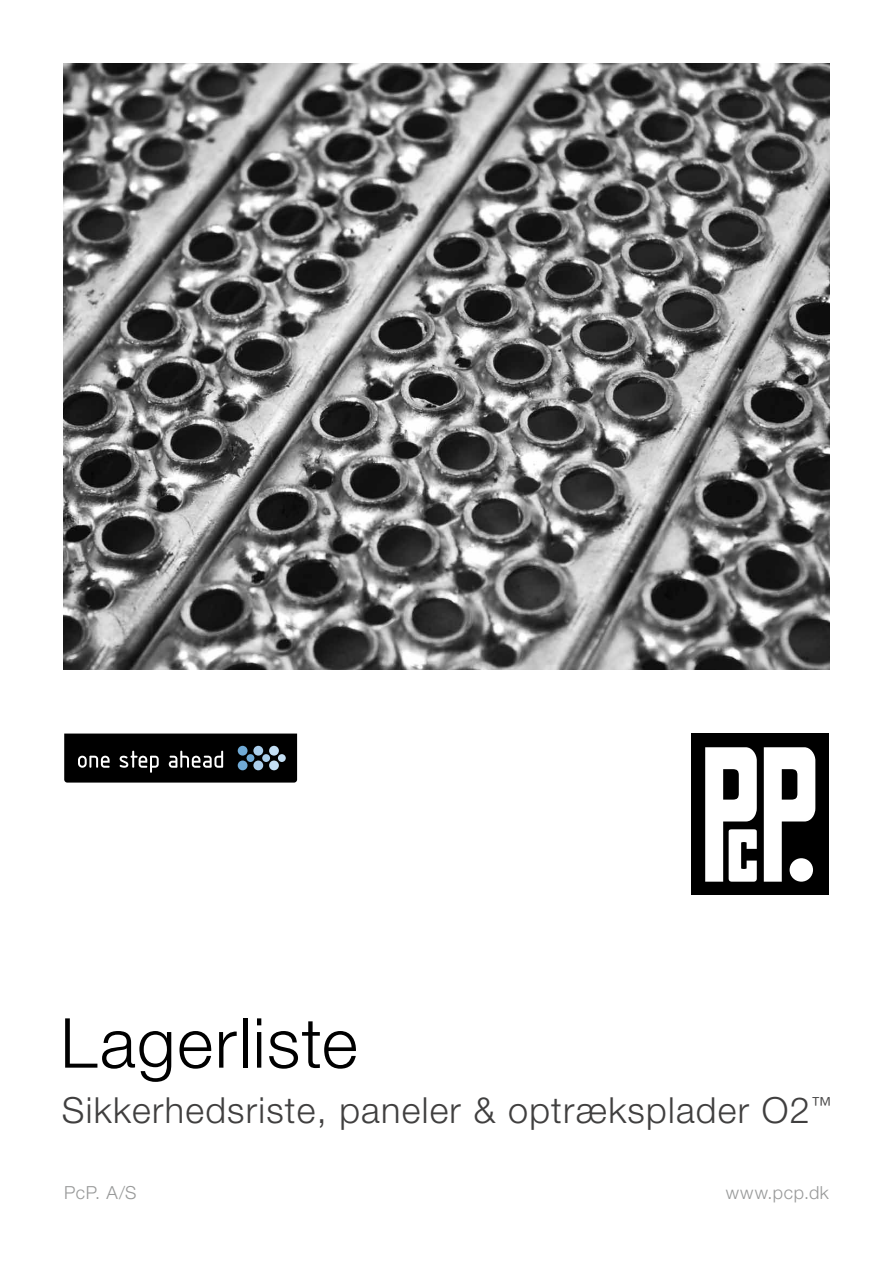
<style>
.page{position:relative;width:893px;height:1263px;background:#fff}
.page>*{position:absolute;margin:0;border:0;box-sizing:border-box;transform-origin:0 0}
.t1{font:300 69px "Helvetica Neue LT Pro";letter-spacing:.02em;color:#000}
.t2{font:300 36px "Helvetica Neue LT Pro";letter-spacing:.035em;color:#403f3f}
.t3{font:300 18px "Helvetica Neue LT Pro";letter-spacing:.035em;color:#989999}
</style>
<div class="page">
<svg style="left:64px;top:733px;width:233px;height:49px;background:#141414"></svg>
<div style="left:238px;top:760px;width:10px;height:10px;background:#70aad6;border-radius:50%"></div>
<div style="left:238px;top:746px;width:10px;height:10px;background:#70aad6;border-radius:50%"></div>
<div style="left:253px;top:760px;width:10px;height:10px;background:#aaceec;border-radius:50%"></div>
<div style="left:253px;top:746px;width:10px;height:10px;background:#aaceec;border-radius:50%"></div>
<div style="left:247px;top:754px;width:7px;height:8px;background:#70aad6;border-radius:50%"></div>
<div style="left:262px;top:754px;width:8px;height:8px;background:#aaceec;border-radius:50%"></div>
<div style="left:278px;top:754px;width:8px;height:8px;background:#c3def4;border-radius:50%"></div>
<div style="left:269px;top:760px;width:10px;height:10px;background:#c3def4;border-radius:50%"></div>
<div style="left:269px;top:746px;width:10px;height:10px;background:#c3def4;border-radius:50%"></div>
<div style="left:691px;top:733px;width:138px;height:162px;background:#000"></div>
<svg style="left:705px;top:747px;width:52px;height:135px"></svg>
<svg style="left:764px;top:747px;width:51px;height:135px"></svg>
<div style="left:790px;top:858px;width:23px;height:24px;background:#fff;border-radius:50%"></div>
<img style="left:63px;top:64px;width:766px;height:606px">
<h1 class="t1" style="left:60px;top:1001px;width:299px">Lagerliste</h1>
<p class="t2" style="left:62px;top:1089px;width:771px">Sikkerhedsriste, paneler &amp; optræksplader O2<sup>™</sup></p>
<p class="t3" style="left:64px;top:1182px;width:74px">PcP. A/S</p>
<p class="t3" style="left:726px;top:1182px;width:105px">www.pcp.dk</p>
</div>
